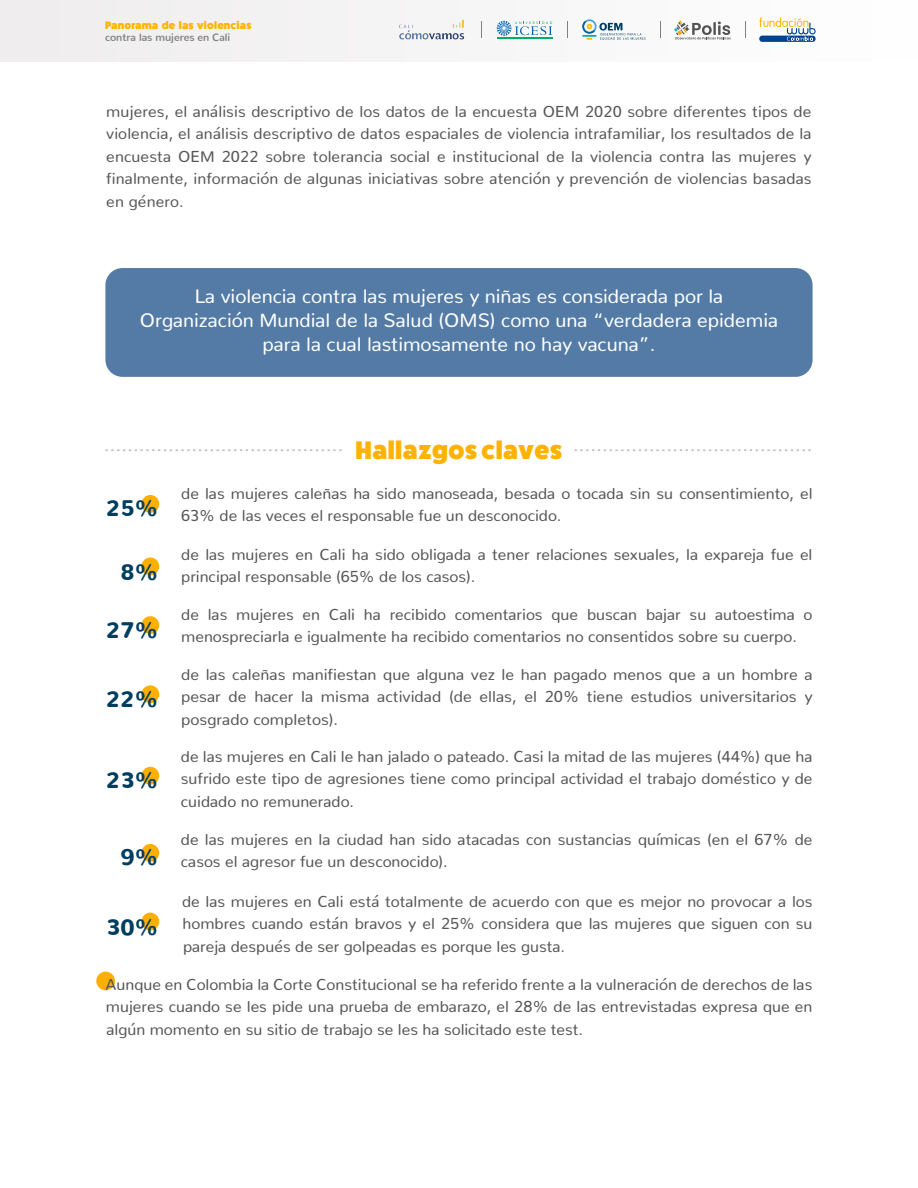
<style>
.page{position:relative;width:918px;height:1188px;background:#fff}
.page>*{position:absolute;margin:0;border:0;box-sizing:border-box;transform-origin:0 0}
.t1{font:25.5px "Fat Frank";letter-spacing:.02em;color:#ffb300}
.t2{font:900 22.5px "Nunito";color:#003e60}
.t3{font:19.5px/24px "Nunito";color:#fff;text-align:center}
.t4{font:15.75px/22.5px "Nunito";color:#575756;text-align:justify}
.t5{font:10.8px "Fat Frank";letter-spacing:.02em;color:#ffb500}
.t6{font:700 10.5px "Nunito";color:#818284}
.s1{font-weight:900;font-size:22.5px;color:#003e60}
</style>
<div class="page">
<div style="left:105px;top:268px;width:708px;height:109px;background:#547ba5;border-radius:17px"></div>
<svg style="left:107px;top:449px;width:235px;height:2px"></svg>
<svg style="left:575px;top:449px;width:236px;height:2px"></svg>
<div style="left:141px;top:495px;width:18px;height:18px;background:#ffaf00;border-radius:50%"></div>
<div style="left:141px;top:557px;width:18px;height:18px;background:#ffaf00;border-radius:50%"></div>
<div style="left:141px;top:616px;width:18px;height:18px;background:#ffaf00;border-radius:50%"></div>
<div style="left:141px;top:685px;width:18px;height:18px;background:#ffaf00;border-radius:50%"></div>
<div style="left:141px;top:767px;width:18px;height:18px;background:#ffaf00;border-radius:50%"></div>
<div style="left:141px;top:844px;width:18px;height:18px;background:#ffaf00;border-radius:50%"></div>
<div style="left:141px;top:913px;width:18px;height:17px;background:#ffaf00;border-radius:50%"></div>
<div style="left:96px;top:972px;width:19px;height:18px;background:#ffaf00;border-radius:50%"></div>
<div style="left:0;top:0;width:918px;height:61px;background:#f6f4f4"></div>
<hr style="left:497px;top:38px;width:55px;height:1px;background:#00b05d">
<svg style="left:497px;top:21px;width:55px;height:15px"></svg>
<svg style="left:567px;top:21px;width:1px;height:17px"></svg>
<svg style="left:481px;top:21px;width:1px;height:17px"></svg>
<svg style="left:582px;top:19px;width:64px;height:21px"></svg>
<svg style="left:745px;top:21px;width:1px;height:17px"></svg>
<svg style="left:759px;top:36px;width:57px;height:6px"></svg>
<svg style="left:759px;top:18px;width:57px;height:23px"></svg>
<img style="left:399px;top:19px;width:66px;height:21px">
<svg style="left:674px;top:20px;width:57px;height:19px"></svg>
<p class="t5" style="left:105px;top:18px;width:148px">Panorama de las violencias</p>
<p class="t6" style="left:105px;top:28px;width:127px">contra las mujeres en Cali</p>
<p class="t4" style="left:106px;top:98px;width:707px">mujeres, el análisis descriptivo de los datos de la encuesta OEM 2020 sobre diferentes tipos de violencia, el análisis descriptivo de datos espaciales de violencia intrafamiliar, los resultados de la encuesta OEM 2022 sobre tolerancia social e institucional de la violencia contra las mujeres y finalmente, información de algunas iniciativas sobre atención y prevención de violencias basadas en género.</p>
<p class="t3" style="left:140px;top:282px;width:640px">La violencia contra las mujeres y niñas es considerada por la<br>Organización Mundial de la Salud (OMS) como una “verdadera epidemia para la cual lastimosamente no hay vacuna”.</p>
<h1 class="t1" style="left:355px;top:435px;width:208px">Hallazgos claves</h1>
<p class="t4" style="left:106px;top:480px;width:708px;text-indent:75px">de las mujeres caleñas ha sido manoseada, besada o tocada sin su consentimiento, el<br><sup>25%</sup> 63% de las veces el responsable fue un desconocido.</p>
<p class="t4" style="left:121px;top:541px;width:693px;text-indent:61px">de las mujeres en Cali ha sido obligada a tener relaciones sexuales, la expareja fue el<br><sup>8%</sup> principal responsable (65% de los casos).</p>
<p class="t4" style="left:106px;top:601px;width:708px;text-indent:75px">de las mujeres en Cali ha recibido comentarios que buscan bajar su autoestima o<br><sup>27%</sup> menospreciarla e igualmente ha recibido comentarios no consentidos sobre su cuerpo.</p>
<h2 class="t2" style="left:106px;top:678px;width:53px">22%</h2>
<h2 class="t2" style="left:106px;top:759px;width:53px">23%</h2>
<p class="t4" style="left:181px;top:661px;width:633px">de las caleñas manifiestan que alguna vez le han pagado menos que a un hombre a pesar de hacer la misma actividad (de ellas, el 20% tiene estudios universitarios y posgrado completos).</p>
<p class="t4" style="left:181px;top:743px;width:633px">de las mujeres en Cali le han jalado o pateado. Casi la mitad de las mujeres (44%) que ha sufrido este tipo de agresiones tiene como principal actividad el trabajo doméstico y de cuidado no remunerado.</p>
<p class="t4" style="left:121px;top:826px;width:694px;text-indent:60px">de las mujeres en la ciudad han sido atacadas con sustancias químicas (en el 67% de<br><span class="s1">9%</span> casos el agresor fue un desconocido).</p>
<h2 class="t2" style="left:106px;top:906px;width:53px">30%</h2>
<p class="t4" style="left:182px;top:888px;width:632px">de las mujeres en Cali está totalmente de acuerdo con que es mejor no provocar a los hombres cuando están bravos y el 25% considera que las mujeres que siguen con su pareja después de ser golpeadas es porque les gusta.</p>
<p class="t4" style="left:105px;top:971px;width:708px">Aunque en Colombia la Corte Constitucional se ha referido frente a la vulneración de derechos de las mujeres cuando se les pide una prueba de embarazo, el 28% de las entrevistadas expresa que en algún momento en su sitio de trabajo se les ha solicitado este test.</p>
</div>
